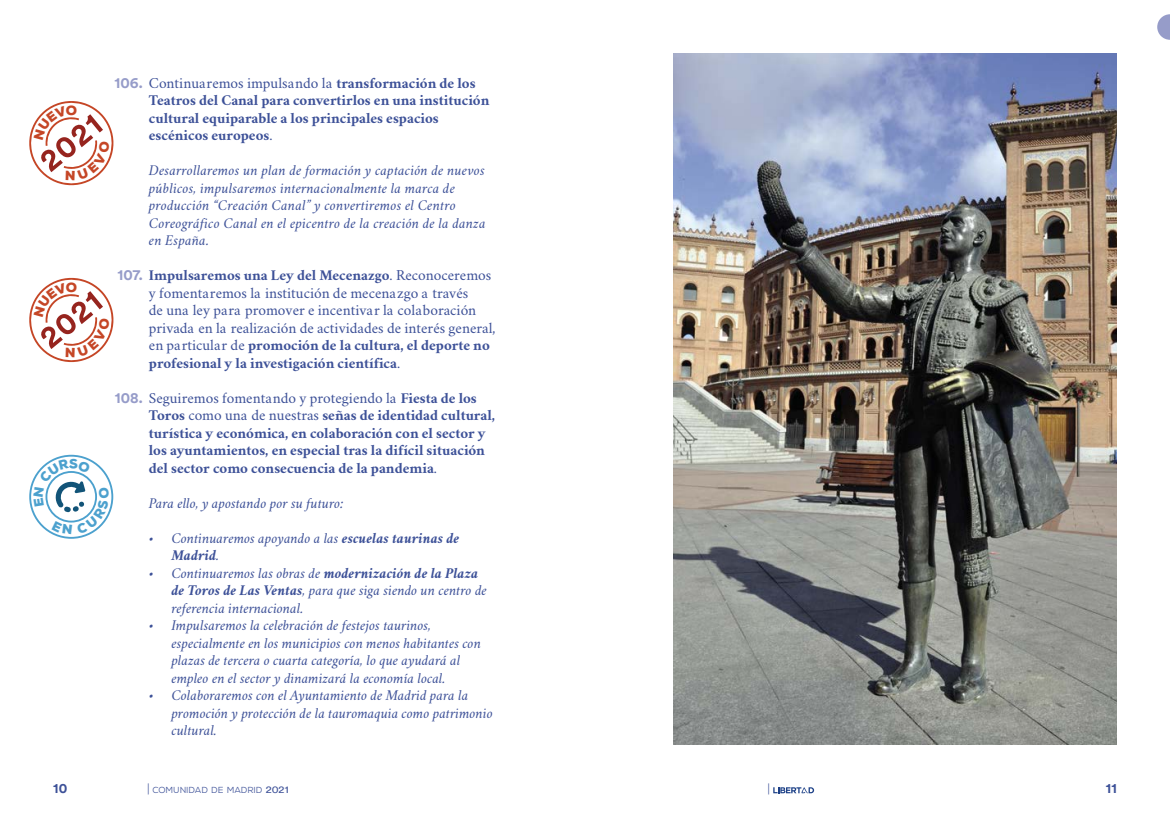
<style>
.page{position:relative;width:1170px;height:833px;background:#fff}
.page>*{position:absolute;margin:0;border:0;box-sizing:border-box;transform-origin:0 0}
.Versalita{font:italic 15px/17.5px "Crimson";color:#3d5198}
.GNAL_-_primera_linea{font:700 15px/17.5px "Crimson";color:#3d5198}
.GNAL_-_primera_linea-2{font:15px/17.5px "Crimson";color:#3d5198}
.t1{font:700 13.75px "Circular Std";color:#3d5198}
.t2{font:900 13.38px "Nexa";color:#c54626}
.t3{font:12.5px "Crimson";color:#3d5198}
.t4{font:8.75px "Nexa";color:#3d5198}
.s1{font-family:"Circular Std";color:#969cc9}
.s2{font-weight:400}
.s3{font-family:"Circular Std";font-weight:700;color:#969cc9}
.s4{font-weight:700}
.s5{font-family:"Crimson";font-size:12.5px}
.s6{font-family:"Circular";font-size:10px}
</style>
<div class="page">
<svg style="left:773px;top:787px;width:41px;height:6px"></svg>
<svg style="left:1157px;top:14px;width:12px;height:26px"></svg>
<img style="left:673px;top:53px;width:443px;height:691px">
<svg style="left:29px;top:101px;width:85px;height:85px"></svg>
<svg style="left:29px;top:277px;width:85px;height:86px"></svg>
<svg style="left:29px;top:454px;width:85px;height:85px"></svg>
<p class="t2" style="left:66px;top:101px;width:13px">O</p>
<p class="t2" style="left:66px;top:278px;width:13px">O</p>
<p class="GNAL_-_primera_linea" style="left:149px;top:74px;width:342px;text-indent:-34px"><span class="s1">106.</span> <span class="s2">Continuaremos impulsando la</span> transformación de los Teatros del Canal para convertirlos en una institución cultural equiparable a los principales espacios escénicos europeos<span class="s2">.</span></p>
<p class="Versalita" style="left:149px;top:161px;width:338px">Desarrollaremos un plan de formación y captación de nuevos públicos, impulsaremos internacionalmente la marca de producción “Creación Canal” y convertiremos el Centro Coreográfico Canal en el epicentro de la creación de la danza en España.</p>
<p class="GNAL_-_primera_linea-2" style="left:149px;top:265px;width:348px;text-indent:-31px"><span class="s3">107.</span> <span class="s4">Impulsaremos una Ley del Mecenazgo</span>. Reconoceremos y fomentaremos la institución de mecenazgo a través<br>de una ley para promover e incentivar la colaboración privada en la realización de actividades de interés general, en particular de <span class="s4">promoción de la cultura, el deporte no profesional y la investigación científica</span>.</p>
<p class="GNAL_-_primera_linea" style="left:149px;top:389px;width:348px;text-indent:-34px"><span class="s1">108.</span> <span class="s2">Seguiremos fomentando y protegiendo la</span> Fiesta de los Toros <span class="s2">como una de nuestras</span> señas de identidad cultural, turística y económica, en colaboración con el sector y los ayuntamientos, en especial tras la difícil situación del sector como consecuencia de la pandemia<span class="s2">.</span></p>
<p class="Versalita" style="left:149px;top:494px;width:196px">Para ello, y apostando por su futuro:</p>
<p class="Versalita" style="left:171px;top:529px;width:289px;text-indent:-22px">• Continuaremos apoyando a las <span class="s4">escuelas taurinas de<br>Madrid</span>.</p>
<p class="Versalita" style="left:171px;top:564px;width:317px;text-indent:-22px">• Continuaremos las obras de <span class="s4">modernización de la Plaza de Toros de Las Ventas</span>, para que siga siendo un centro de referencia internacional.</p>
<p class="Versalita" style="left:171px;top:616px;width:311px;text-indent:-22px">• Impulsaremos la celebración de festejos taurinos, especialmente en los municipios con menos habitantes con plazas de tercera o cuarta categoría, lo que ayudará al empleo en el sector y dinamizará la economía local.</p>
<p class="Versalita" style="left:171px;top:686px;width:323px;text-indent:-22px">• Colaboraremos con el Ayuntamiento de Madrid para la promoción y protección de la tauromaquia como patrimonio cultural.</p>
<p class="t1" style="left:53px;top:779px;width:16px">10</p>
<p class="t4" style="left:147px;top:785px;width:143px"><span class="s5">|</span> COMUNIDAD DE MADRID <span class="s6">2021</span></p>
<p class="t3" style="left:767px;top:780px;width:4px">|</p>
<p class="t1" style="left:1105px;top:779px;width:12px">11</p>
</div>
